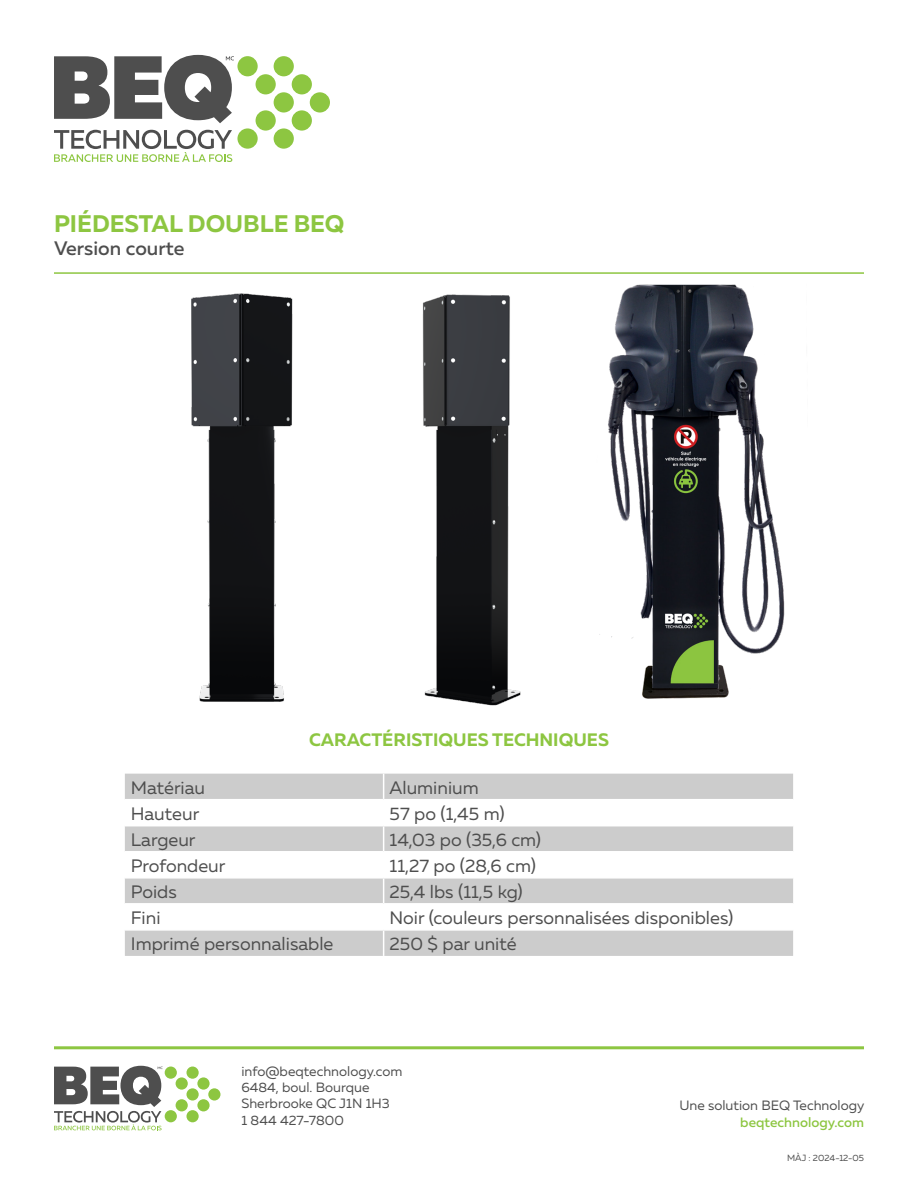
<style>
.page{position:relative;width:918px;height:1188px;background:#fff}
.page>*{position:absolute;margin:0;border:0;box-sizing:border-box;transform-origin:0 0}
.t1{font:700 24px "Muller";color:#8dc641}
.t2{font:500 19.5px "Muller";color:#4e4e4e}
.t3{font:18px "Muller";color:#4e4e4e}
.t4{font:700 18px "Muller";color:#8dc641}
.t5{font:13.5px/16.2px "Muller";color:#4e4e4e}
.t6{font:500 13.5px "Muller";color:#8dc641}
.petit_texte_MÀJ{font:9px "Muller";color:#4e4e4e}
</style>
<div class="page">
<hr style="left:54px;top:1046px;width:810px;height:3px;background:#8dc641">
<div style="left:208px;top:1088px;width:12px;height:13px;background:#8dc641;border-radius:50%"></div>
<svg style="left:197px;top:1077px;width:13px;height:13px"></svg>
<div style="left:186px;top:1067px;width:13px;height:12px;background:#8dc641;border-radius:50%"></div>
<div style="left:197px;top:1099px;width:13px;height:12px;background:#8dc641;border-radius:50%"></div>
<div style="left:186px;top:1110px;width:13px;height:12px;background:#8dc641;border-radius:50%"></div>
<svg style="left:186px;top:1088px;width:13px;height:13px"></svg>
<div style="left:176px;top:1077px;width:12px;height:13px;background:#8dc641;border-radius:50%"></div>
<div style="left:165px;top:1067px;width:12px;height:12px;background:#8dc641;border-radius:50%"></div>
<div style="left:176px;top:1099px;width:12px;height:12px;background:#8dc641;border-radius:50%"></div>
<div style="left:165px;top:1110px;width:12px;height:12px;background:#8dc641;border-radius:50%"></div>
<svg style="left:54px;top:1066px;width:109px;height:64px"></svg>
<img style="left:191px;top:293px;width:102px;height:409px">
<img style="left:422px;top:294px;width:99px;height:412px">
<img style="left:599px;top:284px;width:186px;height:415px">
<svg style="left:125px;top:774px;width:668px;height:182px;fill:#ccc"></svg>
<hr style="left:125px;top:799px;width:259px;height:1px;background:#fff">
<hr style="left:384px;top:799px;width:409px;height:1px;background:#fff">
<hr style="left:125px;top:825px;width:259px;height:1px;background:#fff">
<hr style="left:384px;top:825px;width:409px;height:1px;background:#fff">
<hr style="left:125px;top:851px;width:259px;height:2px;background:#fff">
<hr style="left:384px;top:851px;width:409px;height:2px;background:#fff">
<hr style="left:125px;top:877px;width:259px;height:2px;background:#fff">
<hr style="left:384px;top:877px;width:409px;height:2px;background:#fff">
<hr style="left:125px;top:903px;width:259px;height:2px;background:#fff">
<hr style="left:384px;top:903px;width:409px;height:2px;background:#fff">
<hr style="left:125px;top:929px;width:259px;height:2px;background:#fff">
<hr style="left:384px;top:929px;width:409px;height:2px;background:#fff">
<svg style="left:383px;top:774px;width:1px;height:182px"></svg>
<div style="left:310px;top:92px;width:20px;height:21px;background:#8dc641;border-radius:50%"></div>
<div style="left:292px;top:74px;width:20px;height:20px;background:#8dc641;border-radius:50%"></div>
<div style="left:274px;top:56px;width:20px;height:20px;background:#8dc641;border-radius:50%"></div>
<div style="left:292px;top:110px;width:20px;height:21px;background:#8dc641;border-radius:50%"></div>
<div style="left:274px;top:128px;width:20px;height:21px;background:#8dc641;border-radius:50%"></div>
<div style="left:274px;top:92px;width:20px;height:21px;background:#8dc641;border-radius:50%"></div>
<div style="left:256px;top:74px;width:20px;height:20px;background:#8dc641;border-radius:50%"></div>
<div style="left:237px;top:56px;width:21px;height:20px;background:#8dc641;border-radius:50%"></div>
<div style="left:256px;top:110px;width:20px;height:21px;background:#8dc641;border-radius:50%"></div>
<div style="left:237px;top:128px;width:21px;height:21px;background:#8dc641;border-radius:50%"></div>
<svg style="left:54px;top:130px;width:178px;height:32px"></svg>
<svg style="left:54px;top:55px;width:180px;height:68px"></svg>
<hr style="left:54px;top:272px;width:810px;height:2px;background:#8dc641">
<h1 class="t1" style="left:54px;top:208px;width:292px">PIÉDESTAL DOUBLE BEQ</h1>
<p class="t2" style="left:54px;top:236px;width:132px">Version courte</p>
<h2 class="t4" style="left:309px;top:729px;width:301px">CARACTÉRISTIQUES TECHNIQUES</h2>
<p class="t3" style="left:131px;top:776px;width:76px">Matériau</p>
<p class="t3" style="left:390px;top:776px;width:91px">Aluminium</p>
<p class="t3" style="left:131px;top:802px;width:70px">Hauteur</p>
<p class="t3" style="left:390px;top:802px;width:117px">57 po (1,45 m)</p>
<p class="t3" style="left:131px;top:828px;width:66px">Largeur</p>
<p class="t3" style="left:390px;top:828px;width:153px">14,03 po (35,6 cm)</p>
<p class="t3" style="left:131px;top:854px;width:96px">Profondeur</p>
<p class="t3" style="left:390px;top:854px;width:148px">11,27 po (28,6 cm)</p>
<p class="t3" style="left:131px;top:880px;width:47px">Poids</p>
<p class="t3" style="left:390px;top:880px;width:135px">25,4 lbs (11,5 kg)</p>
<p class="t3" style="left:131px;top:907px;width:31px">Fini</p>
<p class="t3" style="left:390px;top:907px;width:345px">Noir (couleurs personnalisées disponibles)</p>
<p class="t3" style="left:131px;top:933px;width:204px">Imprimé personnalisable</p>
<p class="t3" style="left:390px;top:933px;width:129px">250 $ par unité</p>
<p class="t5" style="left:242px;top:1063px;width:163px">info@beqtechnology.com<br>6484, boul. Bourque<br>Sherbrooke QC J1N 1H3<br>1 844 427-7800</p>
<p class="t5" style="left:679px;top:1097px;width:186px">Une solution BEQ Technology</p>
<p class="t6" style="left:740px;top:1113px;width:125px">beqtechnology.com</p>
<p class="petit_texte_MÀJ" style="left:787px;top:1152px;width:78px">MÀJ : 2024-12-05</p>
</div>
